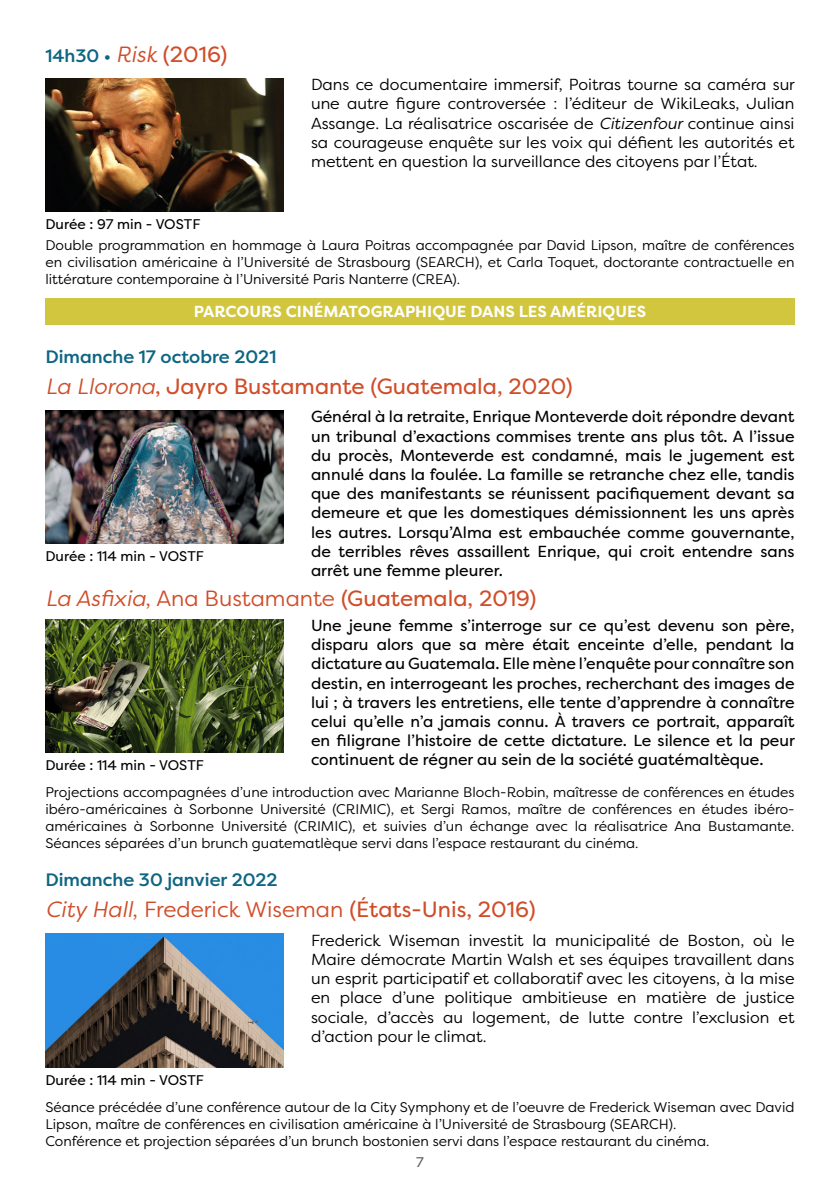
<style>
.page{position:relative;width:840px;height:1191px;background:#fff}
.page>*{position:absolute;margin:0;border:0;box-sizing:border-box;transform-origin:0 0}
.t1{font:22px "Filson Pro";color:#d04d29}
.t2{font:22px "Filson Pro";color:#d04d29}
.t3{font:500 18px "Filson Pro";color:#0e6582}
.t4{font:16px/19.2px "Filson Pro";color:#000;text-align:justify}
.t5{font:16px/19.2px "Filson Pro";color:#000;text-align:justify}
.t6{font:700 16px "Filson Pro";color:#fff}
.t7{font:14px/16.8px "Filson Pro";color:#000;text-align:justify}
.t8{font:14px "Filson Pro";color:#000}
.t9{font:14px "Filson Pro";color:#5e5f5e}
.s1{font-weight:400;font-style:italic;font-size:22px;color:#d04d29}
.s2{font-weight:400;font-size:22px;color:#d04d29}
.s3{font-style:italic}
.s4{font-style:inherit}
</style>
<div class="page">
<img style="left:45px;top:619px;width:238px;height:133px">
<img style="left:45px;top:410px;width:238px;height:134px">
<img style="left:45px;top:933px;width:238px;height:134px">
<img style="left:45px;top:78px;width:238px;height:134px">
<div style="left:45px;top:298px;width:749px;height:27px;background:#d1c63d"></div>
<p class="t3" style="left:45px;top:43px;width:183px">14h30 • <span class="s1">Risk</span> <span class="s2">(2016)</span></p>
<p class="t8" style="left:45px;top:215px;width:156px">Durée : 97 min - VOSTF</p>
<p class="t5" style="left:311px;top:75px;width:485px">Dans ce documentaire immersif, Poitras tourne sa caméra sur une autre figure controversée : l’éditeur de WikiLeaks, Julian Assange. La réalisatrice oscarisée de <span class="s3">Citizenfour</span> continue ainsi sa courageuse enquête sur les voix qui défient les autorités et mettent en question la surveillance des citoyens par l’État.</p>
<p class="t7" style="left:45px;top:236px;width:750px">Double programmation en hommage à Laura Poitras accompagnée par David Lipson, maître de conférences en civilisation américaine à l’Université de Strasbourg (SEARCH), et Carla Toquet, doctorante contractuelle en littérature contemporaine à l’Université Paris Nanterre (CREA).</p>
<p class="t6" style="left:194px;top:302px;width:453px">PARCOURS CINÉMATOGRAPHIQUE DANS LES AMÉRIQUES</p>
<p class="t3" style="left:45px;top:344px;width:232px">Dimanche 17 octobre 2021</p>
<h1 class="t1" style="left:45px;top:371px;width:528px"><span class="s3">La Llorona</span>, Jayro Bustamante (Guatemala, 2020)</h1>
<p class="t4" style="left:311px;top:407px;width:485px">Général à la retraite, Enrique Monteverde doit répondre devant un tribunal d’exactions commises trente ans plus tôt. A l’issue du procès, Monteverde est condamné, mais le jugement est annulé dans la foulée. La famille se retranche chez elle, tandis que des manifestants se réunissent pacifiquement devant sa demeure et que les domestiques démissionnent les uns après les autres. Lorsqu’Alma est embauchée comme gouvernante, de terribles rêves assaillent Enrique, qui croit entendre sans arrêt une femme pleurer.</p>
<p class="t4" style="left:311px;top:615px;width:485px">Une jeune femme s’interroge sur ce qu’est devenu son père, disparu alors que sa mère était enceinte d’elle, pendant la dictature au Guatemala. Elle mène l’enquête pour connaître son destin, en interrogeant les proches, recherchant des images de lui ; à travers les entretiens, elle tente d’apprendre à connaître celui qu’elle n’a jamais connu. À travers ce portrait, apparaît en filigrane l’histoire de cette dictature. Le silence et la peur continuent de régner au sein de la société guatémaltèque.</p>
<p class="t8" style="left:45px;top:547px;width:160px">Durée : 114 min - VOSTF</p>
<h1 class="t1" style="left:45px;top:583px;width:492px"><span class="s3">La Asfixia</span><span class="s4">, Ana Bustamante</span> (Guatemala, 2019)</h1>
<p class="t8" style="left:45px;top:755px;width:160px">Durée : 114 min - VOSTF</p>
<p class="t7" style="left:45px;top:783px;width:750px">Projections accompagnées d’une introduction avec Marianne Bloch-Robin, maîtresse de conférences en études ibéro-américaines à Sorbonne Université (CRIMIC), et Sergi Ramos, maître de conférences en études ibéro&shy;américaines à Sorbonne Université (CRIMIC), et suivies d’un échange avec la réalisatrice Ana Bustamante.<br>Séances séparées d’un brunch guatematlèque servi dans l’espace restaurant du cinéma.</p>
<p class="t3" style="left:45px;top:867px;width:234px">Dimanche 30 janvier 2022</p>
<h1 class="t2" style="left:45px;top:895px;width:491px"><span class="s3">City Hall</span>, Frederick Wiseman <span class="s4">(États-Unis, 2016)</span></h1>
<p class="t8" style="left:45px;top:1070px;width:160px">Durée : 114 min - VOSTF</p>
<p class="t5" style="left:311px;top:930px;width:485px">Frederick Wiseman investit la municipalité de Boston, où le Maire démocrate Martin Walsh et ses équipes travaillent dans un esprit participatif et collaboratif avec les citoyens, à la mise en place d’une politique ambitieuse en matière de justice sociale, d’accès au logement, de lutte contre l’exclusion et d’action pour le climat.</p>
<p class="t7" style="left:45px;top:1098px;width:750px;text-align:left">Séance précédée d’une conférence autour de la City Symphony et de l’oeuvre de Frederick Wiseman avec David<br>Lipson, maître de conférences en civilisation américaine à l’Université de Strasbourg (SEARCH).<br>Conférence et projection séparées d’un brunch bostonien servi dans l’espace restaurant du cinéma.</p>
<p class="t9" style="left:416px;top:1153px;width:9px">7</p>
</div>
